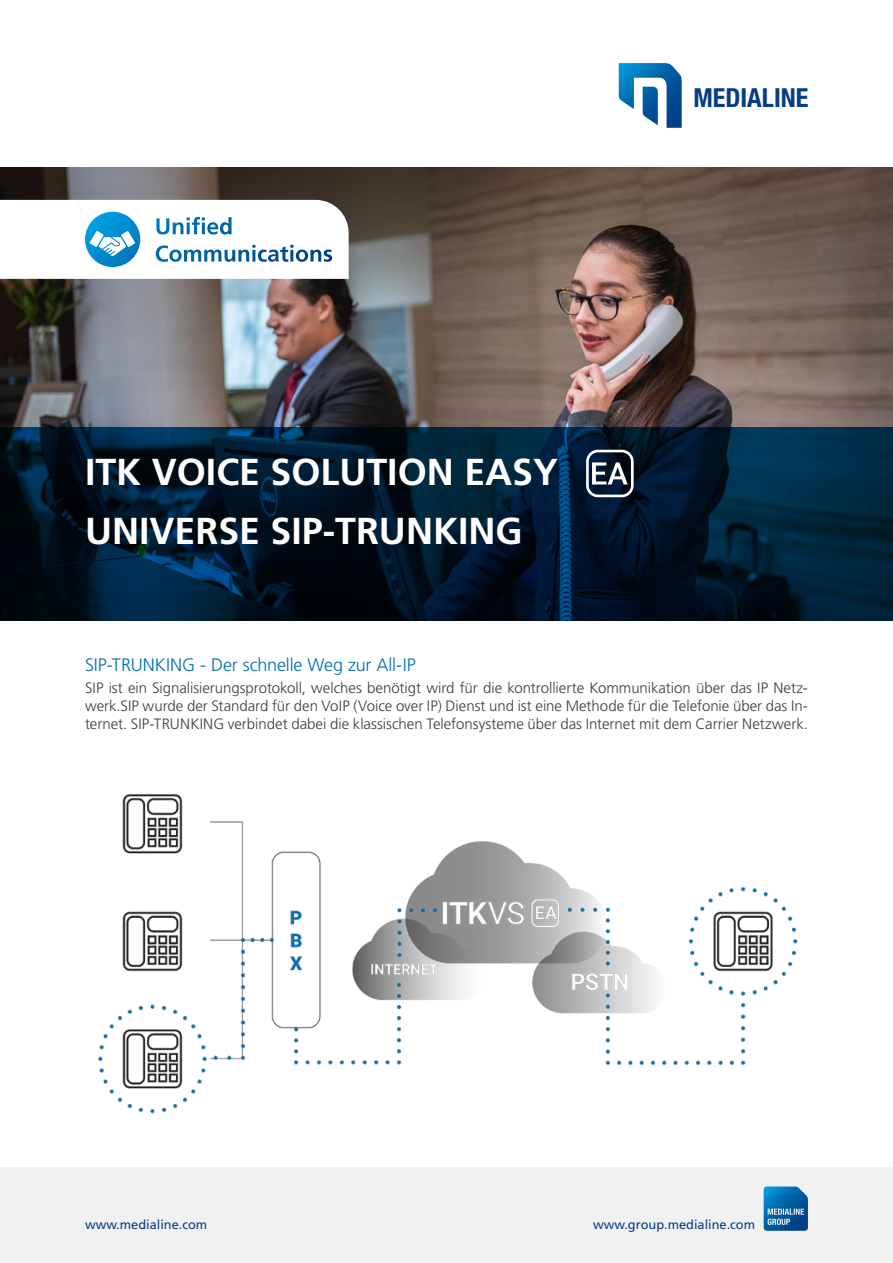
<style>
.page{position:relative;width:893px;height:1263px;background:#fff}
.page>*{position:absolute;margin:0;border:0;box-sizing:border-box;transform-origin:0 0}
.t1{font:700 37.5px/59.1px "Frutiger LT Pro";color:#fff}
.t2{font:700 condensed 26.25px "Helvetica Neue";color:#053e86}
.t3{font:300 18px "Frutiger LT Pro";letter-spacing:-.005em;color:#006db1}
.t4{font:300 15px/18px "Frutiger LT Pro";color:#3d3d3c;text-align:justify}
.t5{font:12.75px "Frutiger LT Pro";color:#053e86}
</style>
<div class="page">
<img style="left:0;top:168px;width:893px;height:259px">
<svg style="left:0;top:200px;width:349px;height:79px"></svg>
<svg style="left:0;top:427px;width:893px;height:194px;background:#001a2d"></svg>
<svg style="left:586px;top:450px;width:48px;height:47px"></svg>
<img style="left:98px;top:794px;width:700px;height:320px">
<div style="left:0;top:1167px;width:893px;height:96px;background:#f1f1f1"></div>
<svg style="left:764px;top:1186px;width:44px;height:45px;background:#2475b0"></svg>
<svg style="left:618px;top:63px;width:64px;height:65px"></svg>
<h2 class="t2" style="left:693px;top:82px;width:117px">MEDIALINE</h2>
<h1 class="t1" style="left:85px;top:443px;width:475px">ITK VOICE SOLUTION EASY<br>UNIVERSE SIP-TRUNKING</h1>
<p class="t3" style="left:85px;top:654px;width:332px">SIP-TRUNKING - Der schnelle Weg zur All-IP</p>
<p class="t4" style="left:85px;top:679px;width:724px">SIP ist ein Signalisierungsprotokoll, welches benötigt wird für die kontrollierte Kommunikation über das IP Netz&shy;werk.SIP wurde der Standard für den VoIP (Voice over IP) Dienst und ist eine Methode für die Telefonie über das In&shy;ternet. SIP-TRUNKING verbindet dabei die klassischen Telefonsysteme über das Internet mit dem Carrier Netzwerk.</p>
<p class="t5" style="left:85px;top:1216px;width:124px">www.medialine.com</p>
<p class="t5" style="left:593px;top:1216px;width:164px">www.group.medialine.com</p>
</div>
